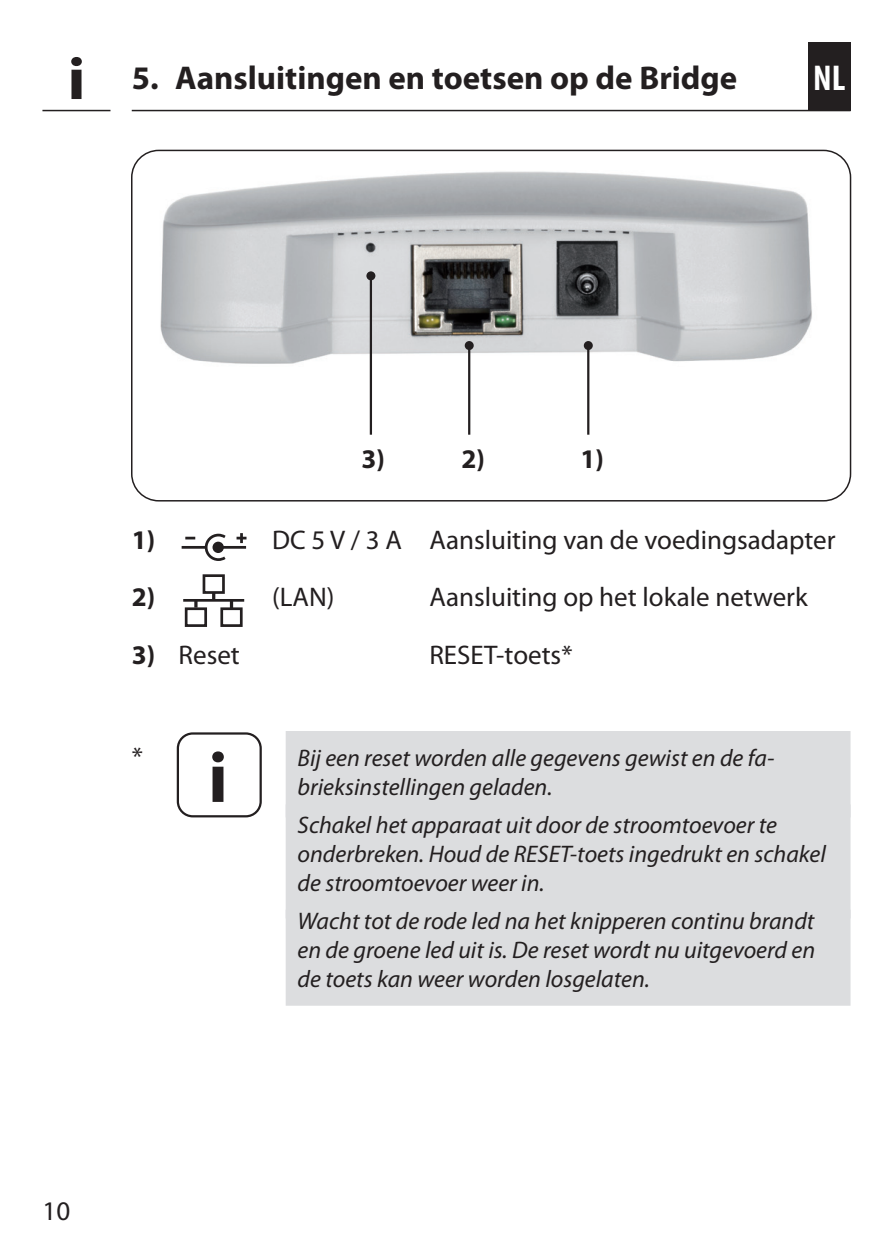
<style>
.page{position:relative;width:893px;height:1259px;background:#fff}
.page>*{position:absolute;margin:0;border:0;box-sizing:border-box;transform-origin:0 0}
.INFO-Icon{font:700 72px "Myriad Pro";color:#231f20}
.INFO-Icon-2{font:700 60px "Myriad Pro";color:#231f20;scale:1.1 1}
.t1{font:700 condensed 36px "Myriad Pro";color:#fff}
.t2{font:700 33px "Myriad Pro";color:#231f20}
.Nützliche_Infos_-_DE{font:27px "Myriad Pro";color:#231f20}
.t3{font:700 27px "Myriad Pro";color:#231f20}
.Nützliche_Infos_-_DE-2{font:italic 24px/28.8px "Myriad Pro";color:#231f20}
.s1{font-weight:700}
</style>
<div class="page">
<hr style="left:132px;top:110px;width:719px;height:1px;background:#231f20">
<hr style="left:42px;top:110px;width:68px;height:1px;background:#231f20">
<div style="left:808px;top:42px;width:42px;height:69px;background:#231f20"></div>
<img style="left:132px;top:150px;width:718px;height:244px">
<div style="left:131px;top:150px;width:720px;height:351px;border:2px solid #231f20;border-radius:27px"></div>
<div style="left:286px;top:731px;width:564px;height:86px;background:#dcdddf"></div>
<div style="left:286px;top:804px;width:564px;height:114px;background:#dcdddf"></div>
<div style="left:286px;top:909px;width:564px;height:96px;background:#dcdddf"></div>
<hr style="left:218px;top:546px;width:28px;height:3px;background:#231f20">
<hr style="left:182px;top:546px;width:24px;height:3px;background:#231f20">
<svg style="left:203px;top:533px;width:26px;height:28px"></svg>
<svg style="left:237px;top:533px;width:9px;height:10px"></svg>
<svg style="left:185px;top:537px;width:10px;height:2px"></svg>
<div style="left:203px;top:574px;width:22px;height:20px;border:3px solid #231f20"></div>
<svg style="left:212px;top:592px;width:3px;height:7px"></svg>
<hr style="left:183px;top:599px;width:61px;height:2px;background:#231f20">
<div style="left:185px;top:607px;width:22px;height:20px;border:3px solid #231f20"></div>
<svg style="left:194px;top:601px;width:4px;height:6px"></svg>
<div style="left:220px;top:607px;width:23px;height:20px;border:3px solid #231f20"></div>
<svg style="left:230px;top:601px;width:3px;height:7px"></svg>
<div style="left:177px;top:732px;width:85px;height:85px;border:2px solid #231f20;border-radius:15px"></div>
<hr style="left:370px;top:276px;width:2px;height:159px;background:#231f20">
<div style="left:366px;top:271px;width:9px;height:9px;background:#231f20;border-radius:50%"></div>
<hr style="left:468px;top:345px;width:2px;height:90px;background:#231f20">
<div style="left:465px;top:341px;width:9px;height:9px;background:#231f20;border-radius:50%"></div>
<hr style="left:587px;top:345px;width:2px;height:90px;background:#231f20">
<div style="left:584px;top:341px;width:9px;height:9px;background:#231f20;border-radius:50%"></div>
<p class="INFO-Icon-2" style="left:67px;top:45px;width:18px">i</p>
<p class="t2" style="left:132px;top:59px;width:607px">5. Aansluitingen en toetsen op de Bridge</p>
<h3 class="t1" style="left:813px;top:58px;width:34px">NL</h3>
<p class="t3" style="left:361px;top:443px;width:25px">3)</p>
<p class="t3" style="left:461px;top:443px;width:25px">2)</p>
<p class="t3" style="left:580px;top:443px;width:25px">1)</p>
<p class="t3" style="left:132px;top:524px;width:25px">1)</p>
<p class="Nützliche_Infos_-_DE" style="left:272px;top:525px;width:565px">DC 5 V / 3 A Aansluiting van de voedingsadapter</p>
<p class="t3" style="left:132px;top:582px;width:25px">2)</p>
<p class="Nützliche_Infos_-_DE" style="left:272px;top:582px;width:64px">(LAN)</p>
<p class="Nützliche_Infos_-_DE" style="left:429px;top:582px;width:380px">Aansluiting op het lokale netwerk</p>
<p class="Nützliche_Infos_-_DE" style="left:132px;top:640px;width:110px"><span class="s1">3)</span> Reset</p>
<p class="Nützliche_Infos_-_DE" style="left:429px;top:640px;width:145px">RESET-toets*</p>
<p class="Nützliche_Infos_-_DE" style="left:132px;top:742px;width:13px">*</p>
<p class="INFO-Icon" style="left:208px;top:737px;width:21px">i</p>
<p class="Nützliche_Infos_-_DE-2" style="left:298px;top:744px;width:478px">Bij een reset worden alle gegevens gewist en de fa&shy;brieksinstellingen geladen.</p>
<p class="Nützliche_Infos_-_DE-2" style="left:298px;top:811px;width:530px">Schakel het apparaat uit door de stroomtoevoer te onderbreken. Houd de RESET-toets ingedrukt en schakel de stroomtoevoer weer in.</p>
<p class="Nützliche_Infos_-_DE-2" style="left:298px;top:907px;width:519px;text-align:justify">Wacht tot de rode led na het knipperen continu brandt en de groene led uit is. De reset wordt nu uitgevoerd en de toets kan weer worden losgelaten.</p>
<p class="Nützliche_Infos_-_DE" style="left:43px;top:1196px;width:29px">10</p>
</div>
